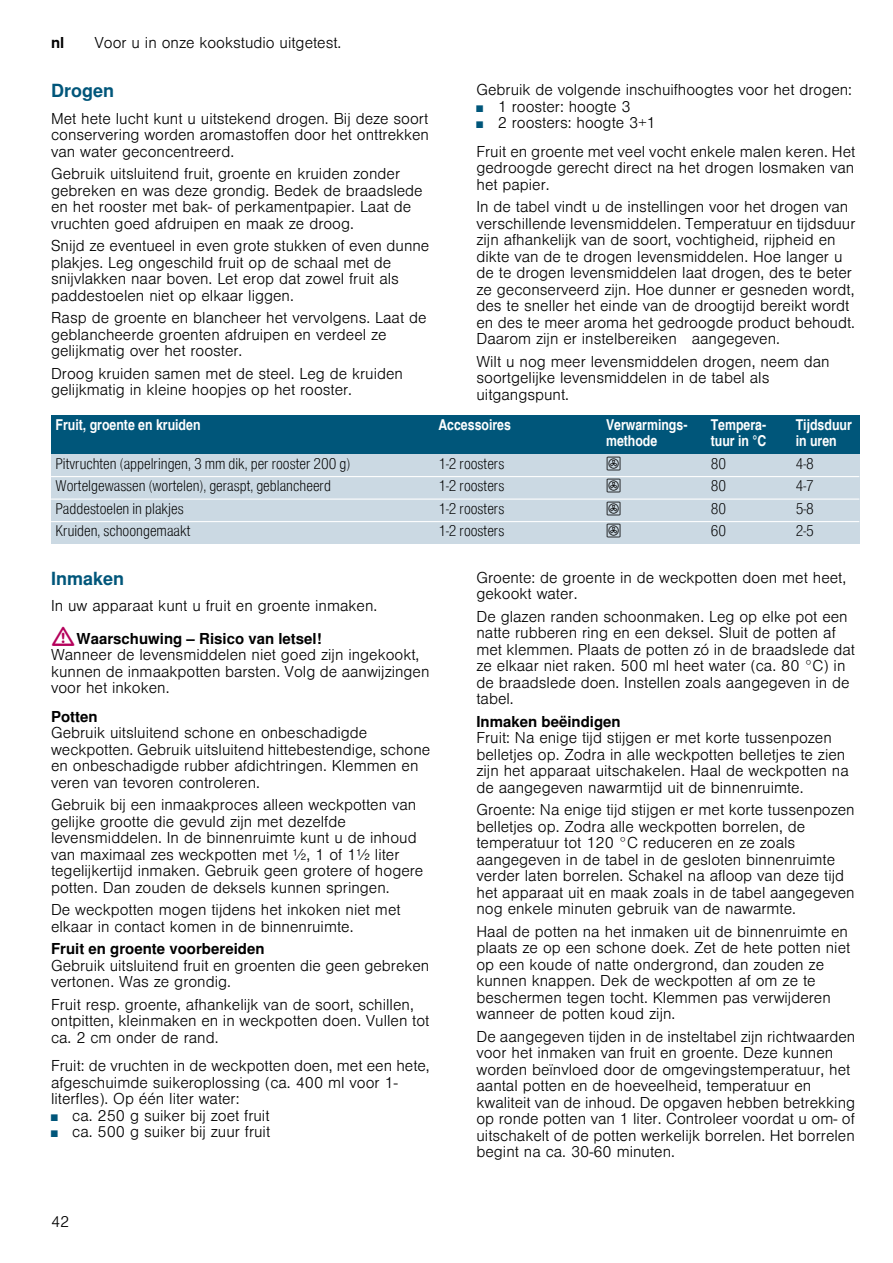
<style>
.page{position:relative;width:893px;height:1263px;background:#fff}
.page>*{position:absolute;margin:0;border:0;box-sizing:border-box;transform-origin:0 0}
.t1{font:700 18px "Nimbus San L";color:#00567a}
.t2{font:300 15px/16.5px "Nimbus San L";color:#000}
.t3{font:15px "Nimbus San L Lig Con";color:#000}
.t4{font:15px/16.5px "Nimbus San L Bol Con";color:#fff}
.t5{font:700 15px "Nimbus San L";color:#000}
.t6{font:15px "BSH Symb PH2";color:#000}
.s1{font-size:9px;color:#00567a}
.s2{font-family:"BSH Symb All";font-weight:400;font-size:21px;color:#b5015b}
.s3{font-weight:700}
.s4{font-family:"BSH Symb All";font-weight:400}
</style>
<div class="page">
<div style="left:51px;top:415px;width:383px;height:39px;background:#00567a"></div>
<div style="left:434px;top:415px;width:167px;height:39px;background:#00567a"></div>
<div style="left:601px;top:415px;width:105px;height:39px;background:#00567a"></div>
<div style="left:706px;top:415px;width:85px;height:39px;background:#00567a"></div>
<div style="left:791px;top:415px;width:68px;height:39px;background:#00567a"></div>
<div style="left:51px;top:454px;width:383px;height:23px;background:#cbd9e3"></div>
<div style="left:434px;top:454px;width:167px;height:23px;background:#cbd9e3"></div>
<div style="left:601px;top:454px;width:105px;height:23px;background:#cbd9e3"></div>
<div style="left:706px;top:454px;width:85px;height:23px;background:#cbd9e3"></div>
<div style="left:791px;top:454px;width:68px;height:23px;background:#cbd9e3"></div>
<div style="left:51px;top:477px;width:383px;height:22px;background:#cbd9e3"></div>
<div style="left:434px;top:477px;width:167px;height:22px;background:#cbd9e3"></div>
<div style="left:601px;top:477px;width:105px;height:22px;background:#cbd9e3"></div>
<div style="left:706px;top:477px;width:85px;height:22px;background:#cbd9e3"></div>
<div style="left:791px;top:477px;width:68px;height:22px;background:#cbd9e3"></div>
<div style="left:51px;top:499px;width:383px;height:23px;background:#cbd9e3"></div>
<div style="left:434px;top:499px;width:167px;height:23px;background:#cbd9e3"></div>
<div style="left:601px;top:499px;width:105px;height:23px;background:#cbd9e3"></div>
<div style="left:706px;top:499px;width:85px;height:23px;background:#cbd9e3"></div>
<div style="left:791px;top:499px;width:68px;height:23px;background:#cbd9e3"></div>
<div style="left:51px;top:522px;width:383px;height:22px;background:#cbd9e3"></div>
<div style="left:434px;top:522px;width:167px;height:22px;background:#cbd9e3"></div>
<div style="left:601px;top:522px;width:105px;height:22px;background:#cbd9e3"></div>
<div style="left:706px;top:522px;width:85px;height:22px;background:#cbd9e3"></div>
<div style="left:791px;top:522px;width:68px;height:22px;background:#cbd9e3"></div>
<hr style="left:51px;top:476px;width:808px;height:1px;background:#fff">
<hr style="left:51px;top:498px;width:808px;height:2px;background:#fff">
<hr style="left:51px;top:521px;width:808px;height:1px;background:#fff">
<p class="t5" style="left:51px;top:34px;width:15px">nl</p>
<p class="t2" style="left:94px;top:33px;width:248px">Voor u in onze kookstudio uitgetest.</p>
<p class="t1" style="left:51px;top:79px;width:65px">Drogen</p>
<p class="t2" style="left:51px;top:109px;width:379px;text-align:justify">Met hete lucht kunt u uitstekend drogen. Bij deze soort conservering worden aromastoffen door het onttrekken van water geconcentreerd.</p>
<p class="t2" style="left:51px;top:164px;width:373px">Gebruik uitsluitend fruit, groente en kruiden zonder gebreken en was deze grondig. Bedek de braadslede en het rooster met bak- of perkamentpapier. Laat de vruchten goed afdruipen en maak ze droog.</p>
<p class="t2" style="left:51px;top:236px;width:380px">Snijd ze eventueel in even grote stukken of even dunne plakjes. Leg ongeschild fruit op de schaal met de snijvlakken naar boven. Let erop dat zowel fruit als paddestoelen niet op elkaar liggen.</p>
<p class="t2" style="left:51px;top:308px;width:377px">Rasp de groente en blancheer het vervolgens. Laat de geblancheerde groenten afdruipen en verdeel ze gelijkmatig over het rooster.</p>
<p class="t2" style="left:51px;top:364px;width:353px">Droog kruiden samen met de steel. Leg de kruiden gelijkmatig in kleine hoopjes op het rooster.</p>
<p class="t2" style="left:476px;top:80px;width:377px">Gebruik de volgende inschuifhoogtes voor het drogen:</p>
<p class="t2" style="left:476px;top:97px;width:156px"><span class="s1">■</span> 1 rooster: hoogte 3</p>
<p class="t2" style="left:476px;top:107px;width:380px;line-height:28.5px"><span class="s1">■</span> 2 roosters: hoogte 3+1<br>Fruit en groente met veel vocht enkele malen keren. Het</p>
<p class="t2" style="left:476px;top:158px;width:379px">gedroogde gerecht direct na het drogen losmaken van het papier.</p>
<p class="t2" style="left:476px;top:197px;width:380px">In de tabel vindt u de instellingen voor het drogen van verschillende levensmiddelen. Temperatuur en tijdsduur zijn afhankelijk van de soort, vochtigheid, rijpheid en dikte van de te drogen levensmiddelen. Hoe langer u de te drogen levensmiddelen laat drogen, des te beter ze geconserveerd zijn. Hoe dunner er gesneden wordt, des te sneller het einde van de droogtijd bereikt wordt en des te meer aroma het gedroogde product behoudt.<br>Daarom zijn er instelbereiken aangegeven.</p>
<p class="t2" style="left:476px;top:352px;width:354px">Wilt u nog meer levensmiddelen drogen, neem dan soortgelijke levensmiddelen in de tabel als uitgangspunt.</p>
<p class="t4" style="left:56px;top:416px;width:146px">Fruit, groente en kruiden</p>
<p class="t4" style="left:438px;top:416px;width:74px">Accessoires</p>
<p class="t4" style="left:606px;top:416px;width:83px">Verwarmings&shy;methode</p>
<p class="t4" style="left:710px;top:416px;width:57px">Tempera&shy;tuur in °C</p>
<p class="t4" style="left:795px;top:416px;width:58px">Tijdsduur in uren</p>
<p class="t3" style="left:56px;top:454px;width:296px">Pitvruchten (appelringen, 3 mm dik, per rooster 200 g)</p>
<p class="t3" style="left:438px;top:454px;width:67px">1-2 roosters</p>
<p class="t6" style="left:606px;top:455px;width:17px">:</p>
<p class="t3" style="left:710px;top:454px;width:17px">80</p>
<p class="t3" style="left:795px;top:454px;width:20px">4-8</p>
<p class="t3" style="left:56px;top:476px;width:277px">Wortelgewassen (wortelen), geraspt, geblancheerd</p>
<p class="t3" style="left:438px;top:476px;width:67px">1-2 roosters</p>
<p class="t6" style="left:606px;top:477px;width:17px">:</p>
<p class="t3" style="left:710px;top:476px;width:17px">80</p>
<p class="t3" style="left:795px;top:476px;width:20px">4-7</p>
<p class="t3" style="left:56px;top:499px;width:129px">Paddestoelen in plakjes</p>
<p class="t3" style="left:438px;top:499px;width:67px">1-2 roosters</p>
<p class="t6" style="left:606px;top:500px;width:17px">:</p>
<p class="t3" style="left:710px;top:499px;width:17px">80</p>
<p class="t3" style="left:795px;top:499px;width:20px">5-8</p>
<p class="t3" style="left:56px;top:521px;width:136px">Kruiden, schoongemaakt</p>
<p class="t3" style="left:438px;top:521px;width:67px">1-2 roosters</p>
<p class="t6" style="left:606px;top:522px;width:17px">:</p>
<p class="t3" style="left:710px;top:521px;width:17px">60</p>
<p class="t3" style="left:795px;top:521px;width:20px">2-5</p>
<p class="t1" style="left:51px;top:567px;width:75px">Inmaken</p>
<p class="t2" style="left:51px;top:588px;width:328px;line-height:32.5px">In uw apparaat kunt u fruit en groente inmaken. <span class="s2">:</span><span class="s3">Waarschuwing – Risico van letsel!</span></p>
<p class="t2" style="left:51px;top:645px;width:380px">Wanneer de levensmiddelen niet goed zijn ingekookt, kunnen de inmaakpotten barsten. Volg de aanwijzingen voor het inkoken.</p>
<p class="t5" style="left:51px;top:707px;width:48px">Potten</p>
<p class="t2" style="left:51px;top:723px;width:381px">Gebruik uitsluitend schone en onbeschadigde weckpotten. Gebruik uitsluitend hittebestendige, schone en onbeschadigde rubber afdichtringen. Klemmen en veren van tevoren controleren.</p>
<p class="t2" style="left:51px;top:795px;width:374px">Gebruik bij een inmaakproces alleen weckpotten van gelijke grootte die gevuld zijn met dezelfde levensmiddelen. In de binnenruimte kunt u de inhoud van maximaal zes weckpotten met <span class="s4">^</span>, 1 of 1<span class="s4">^</span> liter tegelijkertijd inmaken. Gebruik geen grotere of hogere potten. Dan zouden de deksels kunnen springen.</p>
<p class="t2" style="left:51px;top:900px;width:351px">De weckpotten mogen tijdens het inkoken niet met elkaar in contact komen in de binnenruimte.</p>
<p class="t5" style="left:51px;top:939px;width:215px">Fruit en groente voorbereiden</p>
<p class="t2" style="left:51px;top:956px;width:380px">Gebruik uitsluitend fruit en groenten die geen gebreken vertonen. Was ze grondig.</p>
<p class="t2" style="left:51px;top:995px;width:380px">Fruit resp. groente, afhankelijk van de soort, schillen, ontpitten, kleinmaken en in weckpotten doen. Vullen tot ca. 2 cm onder de rand.</p>
<p class="t2" style="left:51px;top:1056px;width:380px">Fruit: de vruchten in de weckpotten doen, met een hete, afgeschuimde suikeroplossing (ca. 400 ml voor 1- literfles). Op één liter water:</p>
<p class="t2" style="left:51px;top:1106px;width:220px"><span class="s1">■</span> ca. 250 g suiker bij zoet fruit</p>
<p class="t2" style="left:51px;top:1122px;width:220px"><span class="s1">■</span> ca. 500 g suiker bij zuur fruit</p>
<p class="t2" style="left:51px;top:1212px;width:20px">42</p>
<p class="t2" style="left:476px;top:568px;width:371px">Groente: de groente in de weckpotten doen met heet, gekookt water.</p>
<p class="t2" style="left:476px;top:607px;width:380px">De glazen randen schoonmaken. Leg op elke pot een natte rubberen ring en een deksel. Sluit de potten af met klemmen. Plaats de potten zó in de braadslede dat ze elkaar niet raken. 500 ml heet water (ca. 80 °C) in de braadslede doen. Instellen zoals aangegeven in de tabel.</p>
<p class="t5" style="left:476px;top:712px;width:146px">Inmaken beëindigen</p>
<p class="t2" style="left:476px;top:728px;width:374px">Fruit: Na enige tijd stijgen er met korte tussenpozen belletjes op. Zodra in alle weckpotten belletjes te zien zijn het apparaat uitschakelen. Haal de weckpotten na de aangegeven nawarmtijd uit de binnenruimte.</p>
<p class="t2" style="left:476px;top:800px;width:380px">Groente: Na enige tijd stijgen er met korte tussenpozen belletjes op. Zodra alle weckpotten borrelen, de temperatuur tot 120 °C reduceren en ze zoals aangegeven in de tabel in de gesloten binnenruimte verder laten borrelen. Schakel na afloop van deze tijd het apparaat uit en maak zoals in de tabel aangegeven nog enkele minuten gebruik van de nawarmte.</p>
<p class="t2" style="left:476px;top:922px;width:375px">Haal de potten na het inmaken uit de binnenruimte en plaats ze op een schone doek. Zet de hete potten niet op een koude of natte ondergrond, dan zouden ze kunnen knappen. Dek de weckpotten af om ze te beschermen tegen tocht. Klemmen pas verwijderen wanneer de potten koud zijn.</p>
<p class="t2" style="left:476px;top:1027px;width:380px">De aangegeven tijden in de insteltabel zijn richtwaarden voor het inmaken van fruit en groente. Deze kunnen worden beïnvloed door de omgevingstemperatuur, het aantal potten en de hoeveelheid, temperatuur en kwaliteit van de inhoud. De opgaven hebben betrekking op ronde potten van 1 liter. Controleer voordat u om- of uitschakelt of de potten werkelijk borrelen. Het borrelen begint na ca. 30-60 minuten.</p>
</div>
